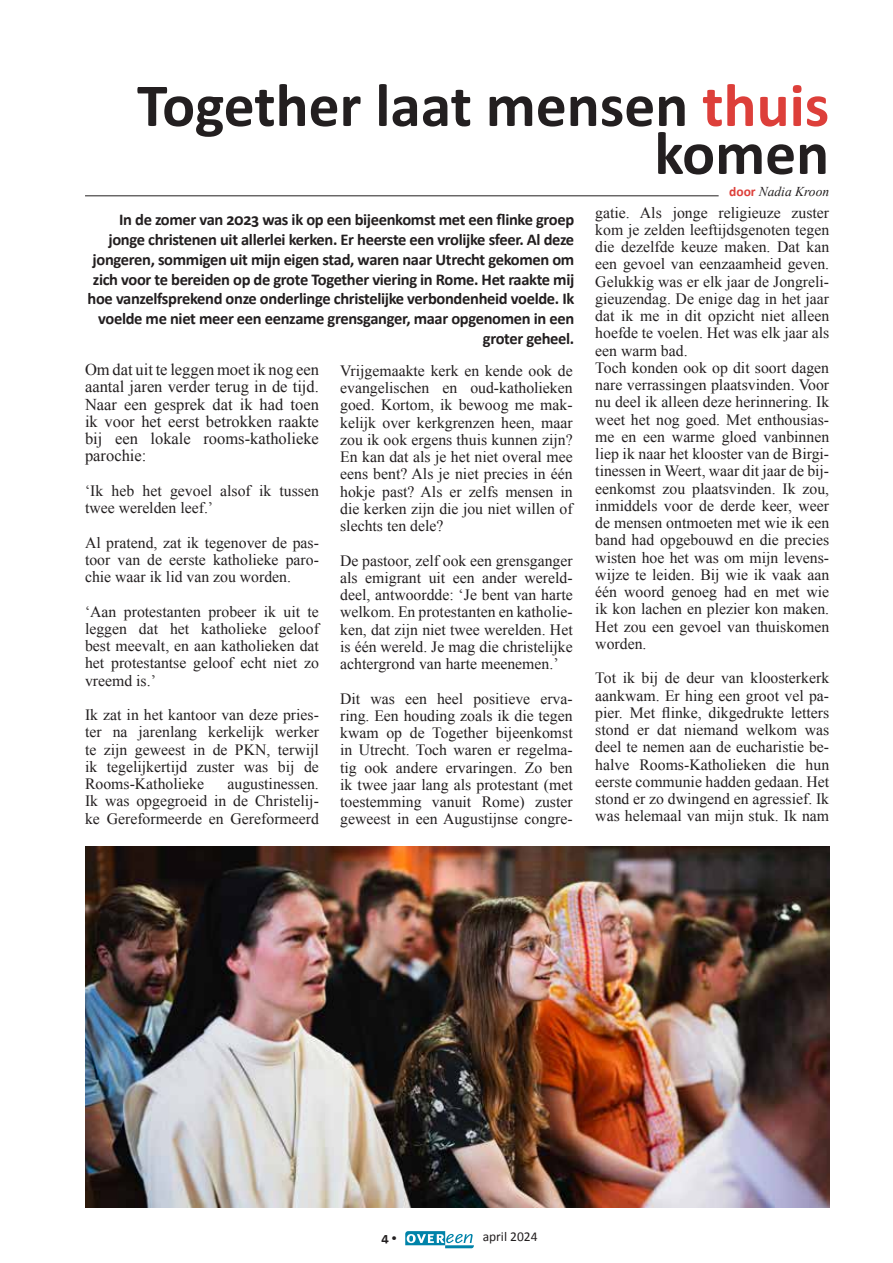
<style>
.page{position:relative;width:893px;height:1263px;background:#fff}
.page>*{position:absolute;margin:0;border:0;box-sizing:border-box;transform-origin:0 0}
.t1{font:700 61.5px/48px "Calibri";color:#231f20;text-align:right}
.t2{font:700 16.5px/19.8px "Calibri";letter-spacing:-.02em;color:#231f20;text-align:right}
.t3{font:16.5px/17.2px "Times New Roman";color:#231f20;text-align:justify}
.t4{font:15.75px/17.2px "Times New Roman";color:#231f20;text-align:justify}
.t5{font:italic 13.5px "Times New Roman";color:#231f20}
.t6{font:13.5px "Calibri";color:#231f20}
.t7{font:700 13.5px "Calibri";color:#231f20}
.s1{color:#dd3f3a}
.s2{font-family:"Calibri";font-weight:700;font-style:normal;color:#dd3f3a}
.s3{font-family:"Nunito";font-weight:400;font-size:10.5px}
</style>
<div class="page">
<svg style="left:405px;top:1231px;width:69px;height:17px"></svg>
<hr style="left:85px;top:196px;width:634px;height:1px;background:#231f20">
<img style="left:85px;top:846px;width:744px;height:362px">
<h1 class="t1" style="left:137px;top:79px;width:694px">Together laat mensen <span class="s1">thuis </span>komen</h1>
<p class="t5" style="left:729px;top:182px;width:102px"><span class="s2">door</span> Nadia Kroon</p>
<p class="t4" style="left:595px;top:204px;width:235px;text-align:left">gatie. Als jonge religieuze zuster kom je zelden leeftijdsgenoten tegen die dezelfde keuze maken. Dat kan een gevoel van eenzaamheid geven.<br>Gelukkig was er elk jaar de Jongreli&shy;gieuzendag. De enige dag in het jaar dat ik me in dit opzicht niet alleen hoefde te voelen. Het was elk jaar als een warm bad.<br>Toch konden ook op dit soort dagen nare verrassingen plaatsvinden. Voor nu deel ik alleen deze herinnering. Ik weet het nog goed. Met enthousias&shy;me en een warme gloed vanbinnen liep ik naar het klooster van de Birgi&shy;tinessen in Weert, waar dit jaar de bij&shy;eenkomst zou plaatsvinden. Ik zou, inmiddels voor de derde keer, weer de mensen ontmoeten met wie ik een band had opgebouwd en die precies wisten hoe het was om mijn levens&shy;wijze te leiden. Bij wie ik vaak aan één woord genoeg had en met wie ik kon lachen en plezier kon maken.<br>Het zou een gevoel van thuiskomen worden.</p>
<p class="t4" style="left:595px;top:669px;width:235px">Tot ik bij de deur van kloosterkerk aankwam. Er hing een groot vel pa&shy;pier. Met flinke, dikgedrukte letters stond er dat niemand welkom was deel te nemen aan de eucharistie be&shy;halve Rooms-Katholieken die hun eerste communie hadden gedaan. Het stond er zo dwingend en agressief. Ik was helemaal van mijn stuk. Ik nam</p>
<p class="t2" style="left:88px;top:209px;width:488px">In de zomer van 2023 was ik op een bijeenkomst met een flinke groep jonge christenen uit allerlei kerken. Er heerste een vrolijke sfeer. Al deze jongeren, sommigen uit mijn eigen stad, waren naar Utrecht gekomen om zich voor te bereiden op de grote Together viering in Rome. Het raakte mij hoe vanzelfsprekend onze onderlinge christelijke verbondenheid voelde. Ik voelde me niet meer een eenzame grensganger, maar opgenomen in een groter geheel.</p>
<p class="t3" style="left:85px;top:361px;width:235px">Om dat uit te leggen moet ik nog een aantal jaren verder terug in de tijd.<br>Naar een gesprek dat ik had toen ik voor het eerst betrokken raakte bij een lokale rooms-katholieke parochie:</p>
<p class="t4" style="left:85px;top:482px;width:235px">‘Ik heb het gevoel alsof ik tussen twee werelden leef.’</p>
<p class="t4" style="left:85px;top:533px;width:235px">Al pratend, zat ik tegenover de pas&shy;toor van de eerste katholieke paro&shy;chie waar ik lid van zou worden.</p>
<p class="t4" style="left:85px;top:602px;width:235px">‘Aan protestanten probeer ik uit te leggen dat het katholieke geloof best meevalt, en aan katholieken dat het protestantse geloof echt niet zo vreemd is.’</p>
<p class="t4" style="left:85px;top:706px;width:235px">Ik zat in het kantoor van deze pries&shy;ter na jarenlang kerkelijk werker te zijn geweest in de PKN, terwijl ik tegelijkertijd zuster was bij de Rooms-Katholieke</p>
<p class="t4" style="left:340px;top:362px;width:234px">Vrijgemaakte kerk en kende ook de evangelischen en oud-katholieken goed. Kortom, ik bewoog me mak&shy;kelijk over kerkgrenzen heen, maar zou ik ook ergens thuis kunnen zijn?<br>En kan dat als je het niet overal mee eens bent? Als je niet precies in één hokje past? Als er zelfs mensen in die kerken zijn die jou niet willen of slechts ten dele?</p>
<p class="t4" style="left:340px;top:551px;width:234px">De pastoor, zelf ook een grensganger als emigrant uit een ander wereld&shy;deel, antwoordde: ‘Je bent van harte welkom. En protestanten en katholie&shy;ken, dat zijn niet twee werelden. Het is één wereld. Je mag die christelijke achtergrond van harte meenemen.’</p>
<p class="t4" style="left:340px;top:689px;width:234px">Dit was een heel positieve erva&shy;ring. Een houding zoals ik die tegen kwam op de Together bijeenkomst in Utrecht. Toch waren er regelma&shy;tig ook andere ervaringen. Zo ben ik twee jaar lang als protestant (met toestemming vanuit Rome) zuster geweest in een Augustijnse congre-</p>
<p class="t4" style="left:85px;top:775px;width:235px;text-indent:142px">augustinessen.<br>Ik was opgegroeid in de Christelij&shy;ke Gereformeerde en Gereformeerd</p>
<p class="t7" style="left:381px;top:1229px;width:17px">4 <span class="s3">•</span></p>
<p class="t6" style="left:483px;top:1228px;width:56px">april 2024</p>
</div>
